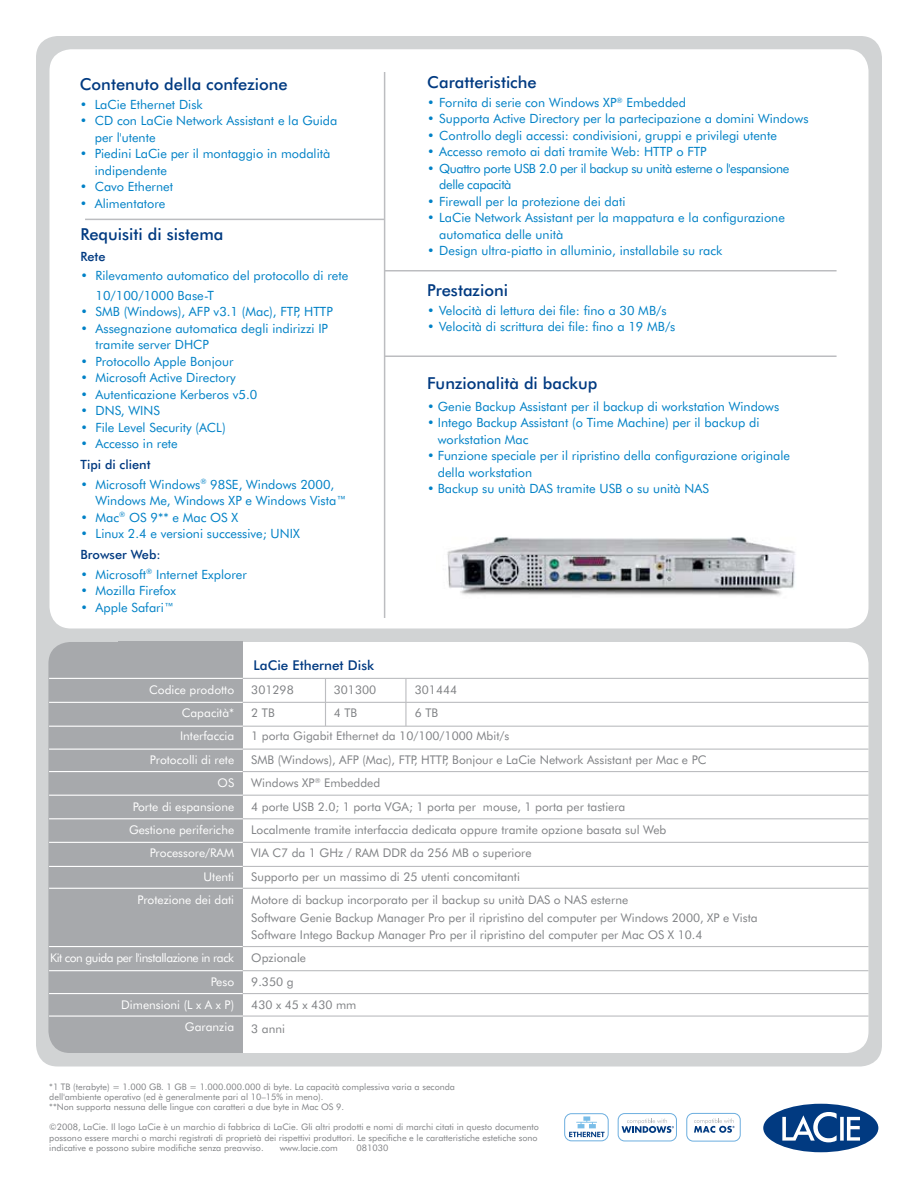
<style>
.page{position:relative;width:918px;height:1188px;background:#fff}
.page>*{position:absolute;margin:0;border:0;box-sizing:border-box;transform-origin:0 0}
.t1{font:500 16.5px "Futura BT";color:#013a81}
.t2{font:500 13.5px "Futura BT";color:#013a81}
.t3{font:12.75px/16.5px "Futura BT";color:#0081c6}
.t4{font:12.75px/16.5px "Futura BT";letter-spacing:-.03em;color:#0081c6}
.t5{font:500 12.75px "Futura BT";color:#013a81}
.t6{font:12px/23.4px "Futura BT";color:#808285}
.t7{font:12px/23.4px "Futura BT";color:#fff;text-align:right}
.t8{font:12px/23.4px "Futura BT";letter-spacing:-.035em;color:#fff;text-align:right}
.t9{font:9px/10.2px "Futura BT";color:#808285}
</style>
<div class="page">
<div style="left:36px;top:36px;width:846px;height:1030px;background:#d1d3d4;border-radius:22px"></div>
<div style="left:50px;top:49px;width:818px;height:579px;background:#fff;border-radius:22px"></div>
<div style="left:87px;top:642px;width:782px;height:411px;background:#fff;border-radius:22px"></div>
<div style="left:48px;top:642px;width:164px;height:411px;background:#a7a9ac;border-radius:22px"></div>
<div style="left:119px;top:642px;width:124px;height:411px;background:#a7a9ac"></div>
<svg style="left:763px;top:1104px;width:115px;height:48px"></svg>
<img style="left:447px;top:537px;width:349px;height:59px">
<hr style="left:49px;top:818px;width:237px;height:1px;background:#fff">
<hr style="left:243px;top:818px;width:625px;height:1px;background:#bcbdc0">
<hr style="left:49px;top:795px;width:237px;height:1px;background:#fff">
<hr style="left:243px;top:795px;width:625px;height:1px;background:#bcbdc0">
<hr style="left:49px;top:749px;width:237px;height:1px;background:#fff">
<hr style="left:243px;top:749px;width:625px;height:1px;background:#bcbdc0">
<hr style="left:49px;top:726px;width:237px;height:1px;background:#fff">
<hr style="left:243px;top:726px;width:625px;height:1px;background:#bcbdc0">
<hr style="left:49px;top:702px;width:237px;height:1px;background:#fff">
<hr style="left:243px;top:702px;width:625px;height:1px;background:#bcbdc0">
<hr style="left:49px;top:678px;width:237px;height:1px;background:#fff">
<hr style="left:243px;top:678px;width:625px;height:1px;background:#bcbdc0">
<hr style="left:49px;top:771px;width:237px;height:1px;background:#fff">
<hr style="left:243px;top:771px;width:625px;height:1px;background:#bcbdc0">
<hr style="left:49px;top:970px;width:237px;height:1px;background:#fff">
<hr style="left:243px;top:970px;width:625px;height:1px;background:#bcbdc0">
<hr style="left:49px;top:946px;width:237px;height:1px;background:#fff">
<hr style="left:243px;top:946px;width:625px;height:1px;background:#bcbdc0">
<hr style="left:49px;top:993px;width:237px;height:1px;background:#fff">
<hr style="left:243px;top:993px;width:625px;height:1px;background:#bcbdc0">
<hr style="left:49px;top:1016px;width:237px;height:1px;background:#fff">
<hr style="left:243px;top:1016px;width:625px;height:1px;background:#bcbdc0">
<hr style="left:49px;top:842px;width:237px;height:1px;background:#fff">
<hr style="left:243px;top:842px;width:625px;height:1px;background:#bcbdc0">
<hr style="left:49px;top:866px;width:237px;height:1px;background:#fff">
<hr style="left:243px;top:866px;width:625px;height:1px;background:#bcbdc0">
<hr style="left:49px;top:888px;width:237px;height:1px;background:#fff">
<hr style="left:243px;top:888px;width:625px;height:1px;background:#bcbdc0">
<hr style="left:85px;top:219px;width:300px;height:1px;background:#bcbdc0">
<hr style="left:385px;top:270px;width:452px;height:2px;background:#bcbdc0">
<hr style="left:385px;top:356px;width:452px;height:1px;background:#bcbdc0">
<hr style="left:384px;top:72px;width:1px;height:546px;background:#bcbdc0">
<hr style="left:325px;top:679px;width:1px;height:47px;background:#bcbdc0">
<hr style="left:405px;top:679px;width:1px;height:47px;background:#bcbdc0">
<svg style="left:562px;top:1111px;width:48px;height:32px"></svg>
<div style="left:565px;top:1114px;width:43px;height:27px;background:#fff;border-radius:7px"></div>
<div style="left:564px;top:1113px;width:45px;height:28px;border:1px solid #6caedf;border-radius:7px"></div>
<svg style="left:569px;top:1116px;width:36px;height:21px"></svg>
<svg style="left:616px;top:1111px;width:63px;height:32px"></svg>
<div style="left:618px;top:1114px;width:58px;height:27px;background:#fff;border-radius:6px"></div>
<div style="left:618px;top:1113px;width:59px;height:28px;border:1px solid #6caedf;border-radius:6px"></div>
<svg style="left:622px;top:1113px;width:55px;height:29px"></svg>
<svg style="left:685px;top:1111px;width:57px;height:32px"></svg>
<div style="left:687px;top:1113px;width:53px;height:28px;background:#fff;border-radius:6px"></div>
<div style="left:686px;top:1113px;width:55px;height:29px;border:1px solid #6caedf;border-radius:6px"></div>
<svg style="left:694px;top:1118px;width:41px;height:15px"></svg>
<p class="t1" style="left:80px;top:74px;width:209px">Contenuto della confezione</p>
<p class="t3" style="left:80px;top:96px;width:125px">• LaCie Ethernet Disk</p>
<p class="t3" style="left:95px;top:112px;width:244px;text-indent:-15px">• CD con LaCie Network Assistant e la Guida per l'utente</p>
<p class="t3" style="left:95px;top:145px;width:237px;text-indent:-15px">• Piedini LaCie per il montaggio in modalità indipendente</p>
<p class="t3" style="left:80px;top:178px;width:95px">• Cavo Ethernet</p>
<p class="t3" style="left:80px;top:195px;width:87px">• Alimentatore</p>
<p class="t1" style="left:81px;top:224px;width:144px">Requisiti di sistema</p>
<p class="t5" style="left:81px;top:248px;width:26px">Rete</p>
<p class="t3" style="left:96px;top:266px;width:254px;line-height:19.5px;text-indent:-15px">• Rilevamento automatico del protocollo di rete<br>10/100/1000 Base-T</p>
<p class="t3" style="left:81px;top:303px;width:254px">• SMB (Windows), AFP v3.1 (Mac), FTP, HTTP</p>
<p class="t3" style="left:96px;top:320px;width:234px;text-indent:-15px">• Assegnazione automatica degli indirizzi IP tramite server DHCP</p>
<p class="t3" style="left:81px;top:353px;width:154px">• Protocollo Apple Bonjour</p>
<p class="t3" style="left:81px;top:369px;width:157px">• Microsoft Active Directory</p>
<p class="t3" style="left:81px;top:386px;width:178px">• Autenticazione Kerberos v5.0</p>
<p class="t3" style="left:81px;top:402px;width:81px">• DNS, WINS</p>
<p class="t3" style="left:81px;top:419px;width:147px">• File Level Security (ACL)</p>
<p class="t3" style="left:81px;top:435px;width:99px">• Accesso in rete</p>
<p class="t5" style="left:81px;top:457px;width:71px">Tipi di client</p>
<p class="t3" style="left:96px;top:476px;width:253px;text-indent:-15px">• Microsoft Windows<sup>®</sup> 98SE, Windows 2000,<br>Windows Me, Windows XP e Windows Vista™</p>
<p class="t3" style="left:81px;top:509px;width:159px">• Mac<sup>®</sup> OS 9** e Mac OS X</p>
<p class="t3" style="left:81px;top:525px;width:221px">• Linux 2.4 e versioni successive; UNIX</p>
<p class="t5" style="left:81px;top:547px;width:82px">Browser Web:</p>
<p class="t3" style="left:81px;top:566px;width:168px">• Microsoft<sup>®</sup> Internet Explorer</p>
<p class="t3" style="left:81px;top:582px;width:97px">• Mozilla Firefox</p>
<p class="t3" style="left:81px;top:599px;width:95px">• Apple Safari™</p>
<p class="t2" style="left:254px;top:657px;width:122px">LaCie Ethernet Disk</p>
<p class="t1" style="left:427px;top:72px;width:111px">Caratteristiche</p>
<p class="t3" style="left:427px;top:94px;width:260px">• Fornita di serie con Windows XP<sup>®</sup> Embedded</p>
<p class="t3" style="left:427px;top:110px;width:383px">• Supporta Active Directory per la partecipazione a domini Windows</p>
<p class="t3" style="left:427px;top:127px;width:351px">• Controllo degli accessi: condivisioni, gruppi e privilegi utente</p>
<p class="t3" style="left:427px;top:143px;width:281px">• Accesso remoto ai dati tramite Web: HTTP o FTP</p>
<p class="t4" style="left:439px;top:160px;width:352px;text-indent:-12px">• Quattro porte USB 2.0 per il backup su unità esterne o l'espansione delle capacità</p>
<p class="t3" style="left:427px;top:193px;width:200px">• Firewall per la protezione dei dati</p>
<p class="t3" style="left:439px;top:209px;width:347px;text-indent:-12px">• LaCie Network Assistant per la mappatura e la configurazione automatica delle unità</p>
<p class="t3" style="left:427px;top:242px;width:297px">• Design ultra-piatto in alluminio, installabile su rack</p>
<p class="t1" style="left:427px;top:280px;width:82px">Prestazioni</p>
<p class="t3" style="left:427px;top:302px;width:241px">• Velocità di lettura dei file: fino a 30 MB/s</p>
<p class="t3" style="left:427px;top:319px;width:250px">• Velocità di scrittura dei file: fino a 19 MB/s</p>
<p class="t1" style="left:427px;top:373px;width:172px">Funzionalità di backup</p>
<p class="t3" style="left:427px;top:398px;width:353px">• Genie Backup Assistant per il backup di workstation Windows</p>
<p class="t3" style="left:438px;top:414px;width:323px;text-indent:-11px">• Intego Backup Assistant (o Time Machine) per il backup di workstation Mac</p>
<p class="t3" style="left:438px;top:447px;width:354px;text-indent:-11px">• Funzione speciale per il ripristino della configurazione originale della workstation</p>
<p class="t3" style="left:427px;top:480px;width:283px">• Backup su unità DAS tramite USB o su unità NAS</p>
<p class="t7" style="left:129px;top:678px;width:107px">Codice prodotto<br>Capacità*<br>Interfaccia<br>Protocolli di rete<br>OS<br>Porte di espansione<br>Gestione periferiche<br>Processore/RAM<br>Utenti<br>Protezione dei dati</p>
<p class="t8" style="left:50px;top:946px;width:186px">Kit con guida per l'installazione in rack<br>Peso<br>Dimensioni (L x A x P)</p>
<p class="t7" style="left:185px;top:1015px;width:51px">Garanzia</p>
<p class="t6" style="left:251px;top:678px;width:44px">301298</p>
<p class="t6" style="left:334px;top:678px;width:44px">301300</p>
<p class="t6" style="left:415px;top:678px;width:44px">301444</p>
<p class="t6" style="left:251px;top:701px;width:25px">2 TB</p>
<p class="t6" style="left:334px;top:701px;width:25px">4 TB</p>
<p class="t6" style="left:251px;top:701px;width:457px;text-indent:164px">6 TB<br>1 porta Gigabit Ethernet da 10/100/1000 Mbit/s<br>SMB (Windows), AFP (Mac), FTP, HTTP, Bonjour e LaCie Network Assistant per Mac e PC Windows XP<sup>®</sup> Embedded<br>4 porte USB 2.0; 1 porta VGA; 1 porta per mouse, 1 porta per tastiera<br>Localmente tramite interfaccia dedicata oppure tramite opzione basata sul Web<br>VIA C7 da 1 GHz / RAM DDR da 256 MB o superiore<br>Supporto per un massimo di 25 utenti concomitanti<br>Motore di backup incorporato per il backup su unità DAS o NAS esterne</p>
<p class="t6" style="left:251px;top:909px;width:508px;line-height:17.4px">Software Genie Backup Manager Pro per il ripristino del computer per Windows 2000, XP e Vista<br>Software Intego Backup Manager Pro per il ripristino del computer per Mac OS X 10.4</p>
<p class="t6" style="left:251px;top:946px;width:107px">Opzionale<br>9.350 g<br>430 x 45 x 430 mm<br>3 anni</p>
<p class="t9" style="left:49px;top:1082px;width:407px">*1 TB (terabyte) = 1.000 GB. 1 GB = 1.000.000.000 di byte. La capacità complessiva varia a seconda dell'ambiente operativo (ed è generalmente pari al 10–15% in meno).<br>**Non supporta nessuna delle lingue con caratteri a due byte in Mac OS 9.</p>
<p class="t9" style="left:49px;top:1122px;width:491px">©2008, LaCie. Il logo LaCie è un marchio di fabbrica di LaCie. Gli altri prodotti e nomi di marchi citati in questo documento possono essere marchi o marchi registrati di proprietà dei rispettivi produttori. Le specifiche e le caratteristiche estetiche sono indicative e possono subire modifiche senza preavviso.</p>
<p class="t9" style="left:280px;top:1142px;width:60px">www.lacie.com</p>
<p class="t9" style="left:357px;top:1142px;width:33px">081030</p>
</div>
